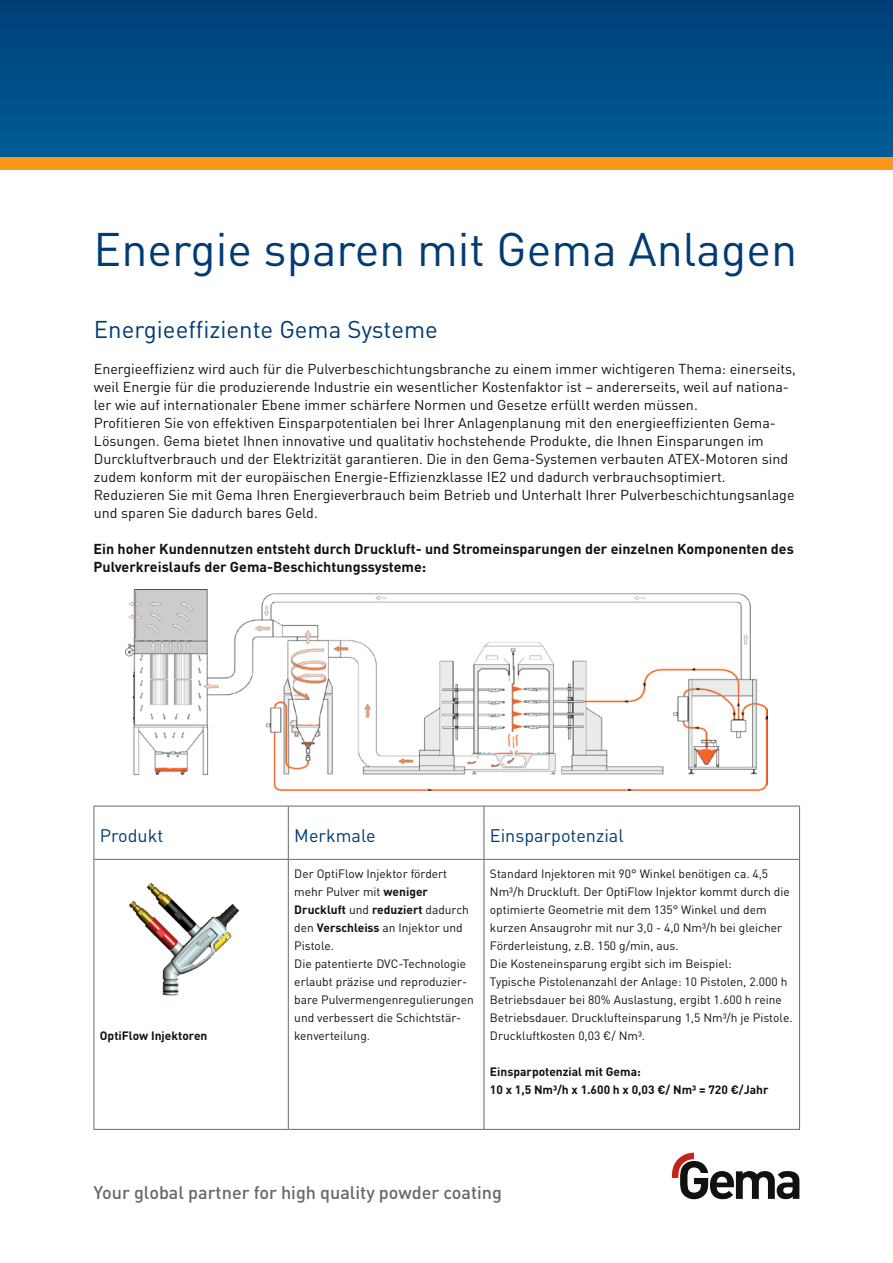
<style>
.page{position:relative;width:893px;height:1263px;background:#fff}
.page>*{position:absolute;margin:0;border:0;box-sizing:border-box;transform-origin:0 0}
.Header_1{font:46.5px "DIN Pro";color:#003b74}
.t1{font:24px "DIN Pro";color:#003b74}
.Slogan_Grey_Medium_1{font:500 18px "DIN Pro";color:#676968}
.Text_9_5{font:18px "DIN Pro";color:#003b74}
.Text_9_5-2{font:14.25px/18px "DIN Pro";color:#11110f}
.Text_9_5-3{font:700 14.25px/18px "DIN Pro";color:#11110f}
.Text_9_5-4{font:12px/18px "DIN Pro";color:#11110f}
.Text_9_5-5{font:700 12px "DIN Pro";color:#11110f}
.s1{font-weight:700}
</style>
<div class="page">
<div style="left:0;top:0;width:893px;height:157px;background:linear-gradient(to bottom,#003e77,#005d96)"></div>
<div style="left:0;top:157px;width:893px;height:13px;background:#f9981c"></div>
<svg style="left:672px;top:1153px;width:127px;height:46px"></svg>
<img style="left:125px;top:590px;width:642px;height:200px">
<img style="left:93px;top:857px;width:240px;height:191px">
<hr style="left:94px;top:806px;width:194px;height:1px;background:#676968">
<hr style="left:94px;top:806px;width:1px;height:53px;background:#676968">
<hr style="left:288px;top:806px;width:196px;height:1px;background:#676968">
<hr style="left:288px;top:806px;width:1px;height:53px;background:#676968">
<hr style="left:484px;top:806px;width:316px;height:1px;background:#676968">
<hr style="left:484px;top:806px;width:1px;height:53px;background:#676968">
<hr style="left:799px;top:806px;width:1px;height:53px;background:#676968">
<hr style="left:94px;top:859px;width:194px;height:1px;background:#676968">
<hr style="left:94px;top:860px;width:1px;height:269px;background:#676968">
<hr style="left:288px;top:859px;width:196px;height:1px;background:#676968">
<hr style="left:288px;top:860px;width:1px;height:269px;background:#676968">
<hr style="left:484px;top:859px;width:316px;height:1px;background:#676968">
<hr style="left:484px;top:860px;width:1px;height:269px;background:#676968">
<hr style="left:799px;top:860px;width:1px;height:269px;background:#676968">
<hr style="left:94px;top:1129px;width:194px;height:1px;background:#676968">
<hr style="left:288px;top:1129px;width:196px;height:1px;background:#676968">
<hr style="left:484px;top:1129px;width:316px;height:1px;background:#676968">
<p class="Header_1" style="left:94px;top:212px;width:705px">Energie sparen mit Gema Anlagen</p>
<p class="t1" style="left:94px;top:310px;width:345px">Energieeffiziente Gema Systeme</p>
<p class="Text_9_5-2" style="left:94px;top:358px;width:704px">Energieeffizienz wird auch für die Pulverbeschichtungsbranche zu einem immer wichtigeren Thema: einerseits, weil Energie für die produzierende Industrie ein wesentlicher Kostenfaktor ist – andererseits, weil auf nationa&shy;ler wie auf internationaler Ebene immer schärfere Normen und Gesetze erfüllt werden müssen.</p>
<p class="Text_9_5-2" style="left:94px;top:412px;width:696px">Profitieren Sie von effektiven Einsparpotentialen bei Ihrer Anlagenplanung mit den energieeffizienten Gema-Lösungen. Gema bietet Ihnen innovative und qualitativ hochstehende Produkte, die Ihnen Einsparungen im Durckluftverbrauch und der Elektrizität garantieren. Die in den Gema-Systemen verbauten ATEX-Motoren sind zudem konform mit der europäischen Energie-Effizienzklasse IE2 und dadurch verbrauchsoptimiert.</p>
<p class="Text_9_5-2" style="left:94px;top:484px;width:702px">Reduzieren Sie mit Gema Ihren Energieverbrauch beim Betrieb und Unterhalt Ihrer Pulverbeschichtungsanlage und sparen Sie dadurch bares Geld.</p>
<p class="Text_9_5-3" style="left:94px;top:538px;width:702px">Ein hoher Kundennutzen entsteht durch Druckluft- und Stromeinsparungen der einzelnen Komponenten des<br>Pulverkreislaufs der Gema-Beschichtungssysteme:</p>
<p class="Text_9_5" style="left:100px;top:821px;width:65px">Produkt</p>
<p class="Text_9_5" style="left:294px;top:821px;width:83px">Merkmale</p>
<p class="Text_9_5" style="left:490px;top:821px;width:135px">Einsparpotenzial</p>
<p class="Text_9_5-5" style="left:100px;top:1025px;width:109px">OptiFlow Injektoren</p>
<p class="Text_9_5-4" style="left:294px;top:863px;width:176px">Der OptiFlow Injektor fördert mehr Pulver mit <span class="s1">weniger<br>Druckluft</span> und <span class="s1">reduziert</span> dadurch den <span class="s1">Verschleiss</span> an Injektor und<br>Pistole.</p>
<p class="Text_9_5-4" style="left:294px;top:953px;width:181px">Die patentierte DVC-Technologie erlaubt präzise und reproduzier&shy;bare Pulvermengenregulierungen und verbessert die Schichtstär&shy;kenverteilung.</p>
<p class="Text_9_5-4" style="left:490px;top:863px;width:301px">Standard Injektoren mit 90° Winkel benötigen ca. 4,5<br>Nm³/h Druckluft. Der OptiFlow Injektor kommt durch die optimierte Geometrie mit dem 135° Winkel und dem kurzen Ansaugrohr mit nur 3,0 - 4,0 Nm³/h bei gleicher Förderleistung, z.B. 150 g/min, aus.</p>
<p class="Text_9_5-4" style="left:490px;top:953px;width:243px">Die Kosteneinsparung ergibt sich im Beispiel:</p>
<p class="Text_9_5-4" style="left:490px;top:971px;width:304px">Typische Pistolenanzahl der Anlage: 10 Pistolen, 2.000 h Betriebsdauer bei 80% Auslastung, ergibt 1.600 h reine Betriebsdauer. Drucklufteinsparung 1,5 Nm³/h je Pistole.<br>Druckluftkosten 0,03 €/ Nm³.</p>
<p class="Text_9_5-5" style="left:490px;top:1061px;width:152px">Einsparpotenzial mit Gema:</p>
<p class="Text_9_5-5" style="left:490px;top:1079px;width:280px">10 x 1,5 Nm³/h x 1.600 h x 0,03 €/ Nm³ = 720 €/Jahr</p>
<p class="Slogan_Grey_Medium_1" style="left:94px;top:1178px;width:410px">Your global partner for high quality powder coating</p>
</div>
